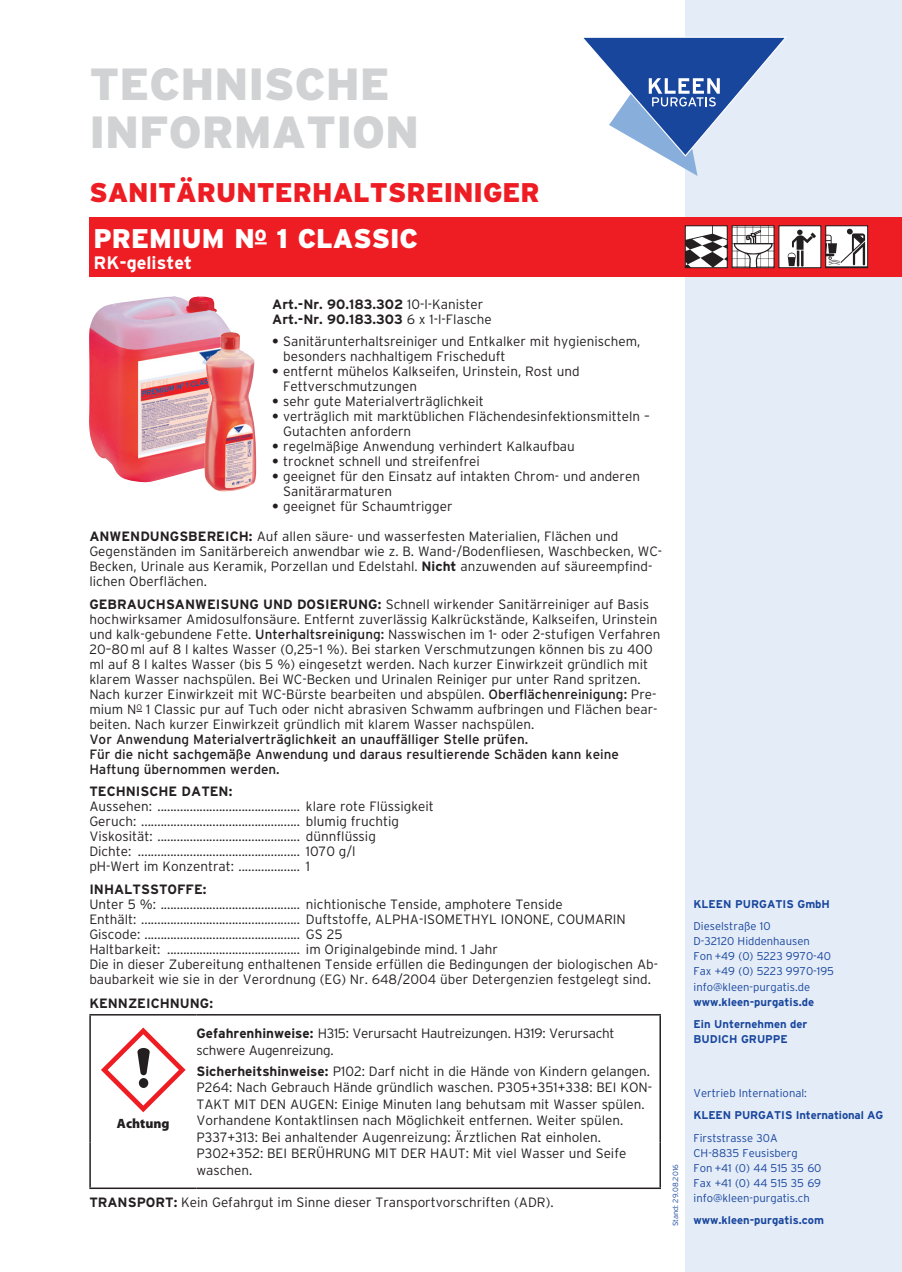
<style>
.page{position:relative;width:902px;height:1272px;background:#fff}
.page>*{position:absolute;margin:0;border:0;box-sizing:border-box;transform-origin:0 0}
.t1{font:900 45px/48px "Interstate";color:#d1d2d4}
.t2{font:900 27px/46.3px "Interstate";color:#ee1d23}
.t3{font:700 18px "Interstate";color:#fff}
.t4{font:300 13.5px/15px "Interstate";color:#231f20}
.t5{font:13.5px/15px "Interstate";color:#231f20}
.t6{font:700 13.5px/15px "Interstate";color:#231f20}
.t7{font:300 13.5px/16.5px "Interstate";letter-spacing:-.02em;color:#231f20}
.t8{font:900 13.5px "Myriad Pro";color:#231f20}
.t9{font:300 11.25px/15px "Interstate";color:#18469d}
.t10{font:700 11.25px/22.5px "Interstate";color:#18469d}
.t11{font:300 7.5px "Interstate";color:#18469d}
.s1{color:#fff}
.s2{font-weight:300}
.s3{font-weight:700}
.s4{font-weight:400}
</style>
<div class="page">
<div style="left:685px;top:0;width:216px;height:1271px;background:#e4ecf7"></div>
<svg style="left:583px;top:37px;width:204px;height:139px"></svg>
<div style="left:89px;top:217px;width:812px;height:59px;background:#ee1d23"></div>
<hr style="left:89px;top:1014px;width:107px;height:1px;background:#231f20">
<hr style="left:89px;top:1015px;width:2px;height:127px;background:#231f20">
<hr style="left:196px;top:1014px;width:465px;height:1px;background:#231f20">
<hr style="left:659px;top:1015px;width:2px;height:127px;background:#231f20">
<hr style="left:89px;top:1142px;width:2px;height:45px;background:#231f20">
<hr style="left:659px;top:1142px;width:2px;height:45px;background:#231f20">
<hr style="left:89px;top:1187px;width:107px;height:1px;background:#231f20">
<hr style="left:196px;top:1187px;width:465px;height:1px;background:#231f20">
<svg style="left:101px;top:1027px;width:85px;height:85px"></svg>
<svg style="left:255px;top:242px;width:12px;height:2px"></svg>
<img style="left:733px;top:227px;width:39px;height:39px">
<div style="left:731px;top:225px;width:43px;height:43px;border:1px solid #231f20"></div>
<img style="left:780px;top:227px;width:39px;height:39px">
<div style="left:778px;top:225px;width:43px;height:43px;border:1px solid #231f20"></div>
<img style="left:827px;top:227px;width:38px;height:39px">
<div style="left:825px;top:225px;width:42px;height:43px;border:1px solid #231f20"></div>
<img style="left:687px;top:227px;width:38px;height:39px">
<div style="left:685px;top:225px;width:42px;height:43px;border:1px solid #231f20"></div>
<img style="left:89px;top:296px;width:142px;height:187px">
<img style="left:204px;top:332px;width:52px;height:160px">
<h1 class="t1" style="left:89px;top:60px;width:331px">TECHNISCHE<br>INFORMATION</h1>
<h2 class="t2" style="left:89px;top:169px;width:452px">SANITÄRUNTERHALTSREINIGER<br><span class="s1">PREMIUM N</span><sup>O</sup> <span class="s1">1 CLASSIC</span></h2>
<h3 class="t3" style="left:94px;top:253px;width:100px">RK-gelistet</h3>
<p class="t6" style="left:272px;top:296px;width:221px">Art.-Nr. 90.183.302 <span class="s2">10-l-Kanister<br></span>Art.-Nr. 90.183.303 <span class="s2">6 x 1-l-Flasche</span></p>
<p class="t4" style="left:283px;top:334px;width:358px;text-indent:-11px"><span class="s3">•</span> Sanitärunterhaltsreiniger und Entkalker mit hygienischem, besonders nachhaltigem Frischeduft</p>
<p class="t4" style="left:283px;top:364px;width:298px;text-indent:-11px"><span class="s3">•</span> entfernt mühelos Kalkseifen, Urinstein, Rost und<br>Fettverschmutzungen</p>
<p class="t4" style="left:272px;top:394px;width:213px"><span class="s3">•</span> sehr gute Materialverträglichkeit</p>
<p class="t4" style="left:283px;top:409px;width:368px;text-indent:-11px"><span class="s3">•</span> verträglich mit marktüblichen Flächendesinfektionsmitteln –<br>Gutachten anfordern</p>
<p class="t4" style="left:272px;top:439px;width:304px"><span class="s3">•</span> regelmäßige Anwendung verhindert Kalkaufbau</p>
<p class="t4" style="left:272px;top:454px;width:209px"><span class="s3">•</span> trocknet schnell und streifenfrei</p>
<p class="t4" style="left:283px;top:469px;width:358px;text-indent:-11px"><span class="s3">•</span> geeignet für den Einsatz auf intakten Chrom- und anderen<br>Sanitärarmaturen</p>
<p class="t4" style="left:272px;top:499px;width:182px"><span class="s3">•</span> geeignet für Schaumtrigger</p>
<p class="t4" style="left:89px;top:529px;width:574px"><span class="s3">ANWENDUNGSBEREICH:</span> Auf allen säure- und wasserfesten Materialien, Flächen und Gegenständen im Sanitärbereich anwendbar wie z. B. Wand-/Bodenfliesen, Waschbecken, WC-Becken, Urinale aus Keramik, Porzellan und Edelstahl. <span class="s3">Nicht</span> anzuwenden auf säureempfind&shy;lichen Oberflächen.</p>
<p class="t4" style="left:89px;top:596px;width:572px"><span class="s3">GEBRAUCHSANWEISUNG UND DOSIERUNG:</span> Schnell wirkender Sanitärreiniger auf Basis hochwirksamer Amidosulfonsäure. Entfernt zuverlässig Kalkrückstände, Kalkseifen, Urinstein und kalk-gebundene Fette. <span class="s4">Unterhaltsreinigung:</span> Nasswischen im 1- oder 2-stufigen Verfahren 20–80ml auf 8 l kaltes Wasser (0,25–1 %). Bei starken Verschmutzungen können bis zu 400 ml auf 8 l kaltes Wasser (bis 5 %) eingesetzt werden. Nach kurzer Einwirkzeit gründlich mit klarem Wasser nachspülen. Bei WC-Becken und Urinalen Reiniger pur unter Rand spritzen.<br>Nach kurzer Einwirkzeit mit WC-Bürste bearbeiten und abspülen. <span class="s4">Oberflächenreinigung:</span> Pre&shy;mium N<sup>O</sup> 1 Classic pur auf Tuch oder nicht abrasiven Schwamm aufbringen und Flächen bear&shy;beiten. Nach kurzer Einwirkzeit gründlich mit klarem Wasser nachspülen.</p>
<p class="t5" style="left:89px;top:731px;width:531px">Vor Anwendung Materialverträglichkeit an unauffälliger Stelle prüfen.<br>Für die nicht sachgemäße Anwendung und daraus resultierende Schäden kann keine<br>Haftung übernommen werden.</p>
<p class="t6" style="left:89px;top:784px;width:144px">TECHNISCHE DATEN:</p>
<p class="t4" style="left:89px;top:799px;width:346px">Aussehen: ............................................ klare rote Flüssigkeit Geruch: ................................................. blumig fruchtig Viskosität: ............................................ dünnflüssig<br>Dichte: .................................................. 1070 g/l<br>pH-Wert im Konzentrat: ................... 1</p>
<p class="t6" style="left:89px;top:881px;width:119px">INHALTSSTOFFE:</p>
<p class="t4" style="left:89px;top:896px;width:570px">Unter 5 %: ........................................... nichtionische Tenside, amphotere Tenside<br>Enthält: ................................................. Duftstoffe, ALPHA-ISOMETHYL IONONE, COUMARIN Giscode: ................................................ GS 25<br>Haltbarkeit: ......................................... im Originalgebinde mind. 1 Jahr<br>Die in dieser Zubereitung enthaltenen Tenside erfüllen die Bedingungen der biologischen Ab&shy;baubarkeit wie sie in der Verordnung (EG) Nr. 648/2004 über Detergenzien festgelegt sind.</p>
<p class="t6" style="left:89px;top:995px;width:125px">KENNZEICHNUNG:</p>
<p class="t7" style="left:196px;top:1025px;width:419px"><span class="s3">Gefahrenhinweise:</span> H315: Verursacht Hautreizungen. H319: Verursacht schwere Augenreizung.</p>
<p class="t4" style="left:196px;top:1062px;width:457px;line-height:16.5px"><span class="s3">Sicherheitshinweise:</span> P102: Darf nicht in die Hände von Kindern gelangen.<br>P264: Nach Gebrauch Hände gründlich waschen. P305+351+338: BEI KON-TAKT MIT DEN AUGEN: Einige Minuten lang behutsam mit Wasser spülen.<br>Vorhandene Kontaktlinsen nach Möglichkeit entfernen. Weiter spülen.<br>P337+313: Bei anhaltender Augenreizung: Ärztlichen Rat einholen.<br>P302+352: BEI BERÜHRUNG MIT DER HAUT: Mit viel Wasser und Seife waschen.</p>
<p class="t4" style="left:89px;top:1194px;width:466px"><span class="s3">TRANSPORT:</span> Kein Gefahrgut im Sinne dieser Transportvorschriften (ADR).</p>
<p class="t8" style="left:117px;top:1116px;width:54px">Achtung</p>
<p class="t11" style="left:671px;top:1226px;width:63px;rotate:-90deg">Stand: 29.08.2016</p>
<p class="t10" style="left:693px;top:892px;width:138px">KLEEN PURGATIS GmbH</p>
<p class="t9" style="left:693px;top:918px;width:142px">Dieselstraße 10<br>D-32120 Hiddenhausen<br>Fon +49 (0) 5223 9970-40<br>Fax +49 (0) 5223 9970-195 info@kleen-purgatis.de</p>
<p class="t10" style="left:693px;top:990px;width:122px">www.kleen-purgatis.de<br>Ein Unternehmen der</p>
<p class="t10" style="left:693px;top:1027px;width:96px">BUDICH GRUPPE</p>
<p class="t9" style="left:693px;top:1084px;width:115px">Vertrieb International:</p>
<p class="t10" style="left:693px;top:1103px;width:191px">KLEEN PURGATIS International AG</p>
<p class="t9" style="left:693px;top:1129px;width:129px">Firststrasse 30A<br>CH-8835 Feusisberg<br>Fon +41 (0) 44 515 35 60<br>Fax +41 (0) 44 515 35 69 info@kleen-purgatis.ch</p>
<p class="t10" style="left:693px;top:1208px;width:132px">www.kleen-purgatis.com</p>
</div>
